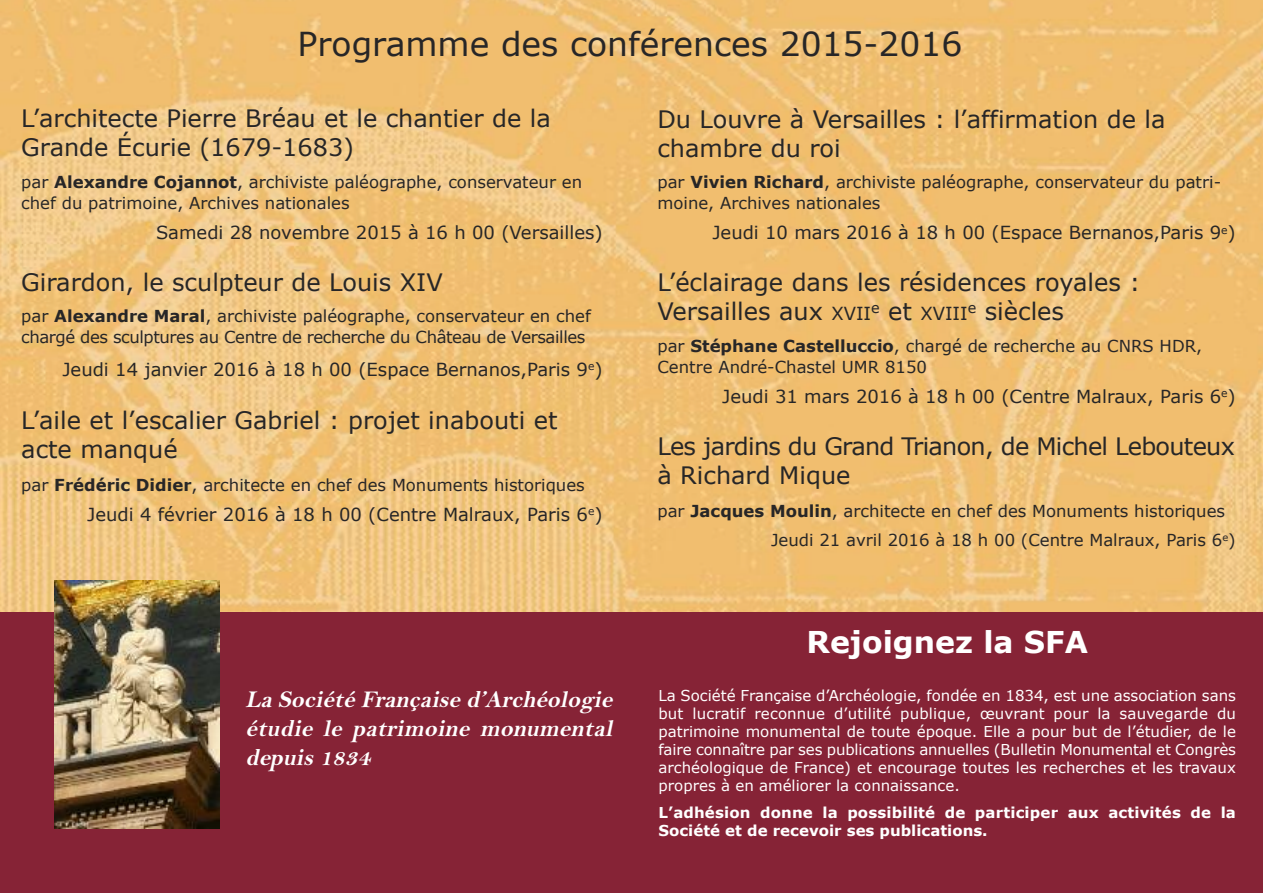
<style>
.page{position:relative;width:1263px;height:893px;background:#fff}
.page>*{position:absolute;margin:0;border:0;box-sizing:border-box;transform-origin:0 0}
.t1{font:33px "Verdana";color:#272627}
.t2{font:700 30px "Verdana";color:#fff}
.t3{font:24px/28.8px "Verdana";color:#272627}
.t4{font:italic 24px/28.8px "Bell MT Bold";color:#fff;text-align:justify}
.t5{font:24px/28.8px "Verdana";letter-spacing:-.03em;color:#272627}
.t6{font:18px "Verdana";color:#272627}
.t7{font:16.5px/21px "Verdana";color:#272627}
.t8{font:16.5px/21px "Verdana";letter-spacing:-.025em;color:#272627}
.t9{font:15px/18px "Verdana";color:#fff;text-align:justify}
.t10{font:700 15px/18px "Verdana";letter-spacing:.01em;color:#fff}
.s1{font-weight:700}
.s2{font-size:18px}
</style>
<div class="page">
<img style="left:0;top:0;width:1263px;height:612px">
<div style="left:0;top:612px;width:1263px;height:281px;background:#862336"></div>
<img style="left:54px;top:580px;width:165px;height:248px">
<h1 class="t1" style="left:298px;top:23px;width:666px">Programme des conférences 2015-2016</h1>
<h3 class="t3" style="left:21px;top:103px;width:531px">L’architecte Pierre Bréau et le chantier de la<br>Grande Écurie (1679-1683)</h3>
<p class="t7" style="left:21px;top:171px;width:562px">par <span class="s1">Alexandre Cojannot</span>, archiviste paléographe, conservateur en chef du patrimoine, Archives nationales</p>
<p class="t6" style="left:156px;top:221px;width:448px">Samedi 28 novembre 2015 à 16 h 00 (Versailles)</p>
<h3 class="t3" style="left:21px;top:267px;width:423px">Girardon, le sculpteur de Louis xiV</h3>
<p class="t8" style="left:21px;top:305px;width:571px">par <span class="s1">Alexandre Maral</span>, archiviste paléographe, conservateur en chef chargé des sculptures au Centre de recherche du Château de Versailles</p>
<p class="t6" style="left:62px;top:358px;width:542px">Jeudi 14 janvier 2016 à 18 h 00 (espace Bernanos,Paris 9<sup>e</sup>)</p>
<h3 class="t3" style="left:21px;top:405px;width:538px">L’aile et l’escalier Gabriel : projet inabouti et acte manqué</h3>
<p class="t7" style="left:21px;top:474px;width:565px">par <span class="s1">Frédéric didier</span>, architecte en chef des Monuments historiques</p>
<p class="t6" style="left:87px;top:503px;width:517px">Jeudi 4 février 2016 à 18 h 00 (Centre Malraux, Paris 6<sup>e</sup>)</p>
<h3 class="t4" style="left:245px;top:685px;width:374px">La Société Française d’Archéologie étudie le p atrimoine monumental depuis 1834</h3>
<h3 class="t3" style="left:657px;top:104px;width:510px">du Louvre à Versailles : l’affirmation de la chambre du roi</h3>
<p class="t7" style="left:657px;top:171px;width:565px">par <span class="s1">Vivien richard</span>, archiviste paléographe, conservateur du patri&shy;moine, Archives nationales</p>
<p class="t6" style="left:712px;top:221px;width:525px">Jeudi 10 mars 2016 à 18 h 00 (espace Bernanos,Paris 9<sup>e</sup>)</p>
<h3 class="t3" style="left:657px;top:268px;width:484px">L’éclairage dans les résidences royales :<br>Versailles aux <span class="s2">xVii</span><sup>e</sup> et <span class="s2">xViii</span><sup>e</sup> siècles</h3>
<p class="t7" style="left:657px;top:335px;width:546px">par <span class="s1">Stéphane Castelluccio</span>, chargé de recherche au CNRS HdR,<br>Centre André-Chastel uMR 8150</p>
<p class="t6" style="left:722px;top:385px;width:515px">Jeudi 31 mars 2016 à 18 h 00 (Centre Malraux, Paris 6<sup>e</sup>)</p>
<h3 class="t5" style="left:657px;top:431px;width:579px">Les jardins du Grand Trianon, de Michel Lebouteux à Richard Mique</h3>
<p class="t7" style="left:771px;top:496px;width:466px;line-height:29px;text-indent:-114px">par <span class="s1">jacques Moulin</span>, architecte en chef des Monuments historiques<br>Jeudi 21 avril 2016 à 18 h 00 (Centre Malraux, Paris 6<sup>e</sup>)</p>
<h2 class="t2" style="left:806px;top:623px;width:283px">rejoignez la SFA</h2>
<p class="t9" style="left:658px;top:686px;width:579px">La Société Française d’Archéologie, fondée en 1834, est une association sans but lucratif reconnue d’utilité publique, œuvrant pour la sauvegarde du patrimoine monumental de toute époque. elle a pour but de l’étudier, de le faire connaître par ses publications annuelles (Bulletin Monumental et Congrès archéologique de France) et encourage toutes les recherches et les travaux propres à en améliorer la connaissance.</p>
<p class="t10" style="left:658px;top:803px;width:579px">L’adhésion donne la possibilité de participer aux activités de la<br>Société et de recevoir ses publications.</p>
</div>
